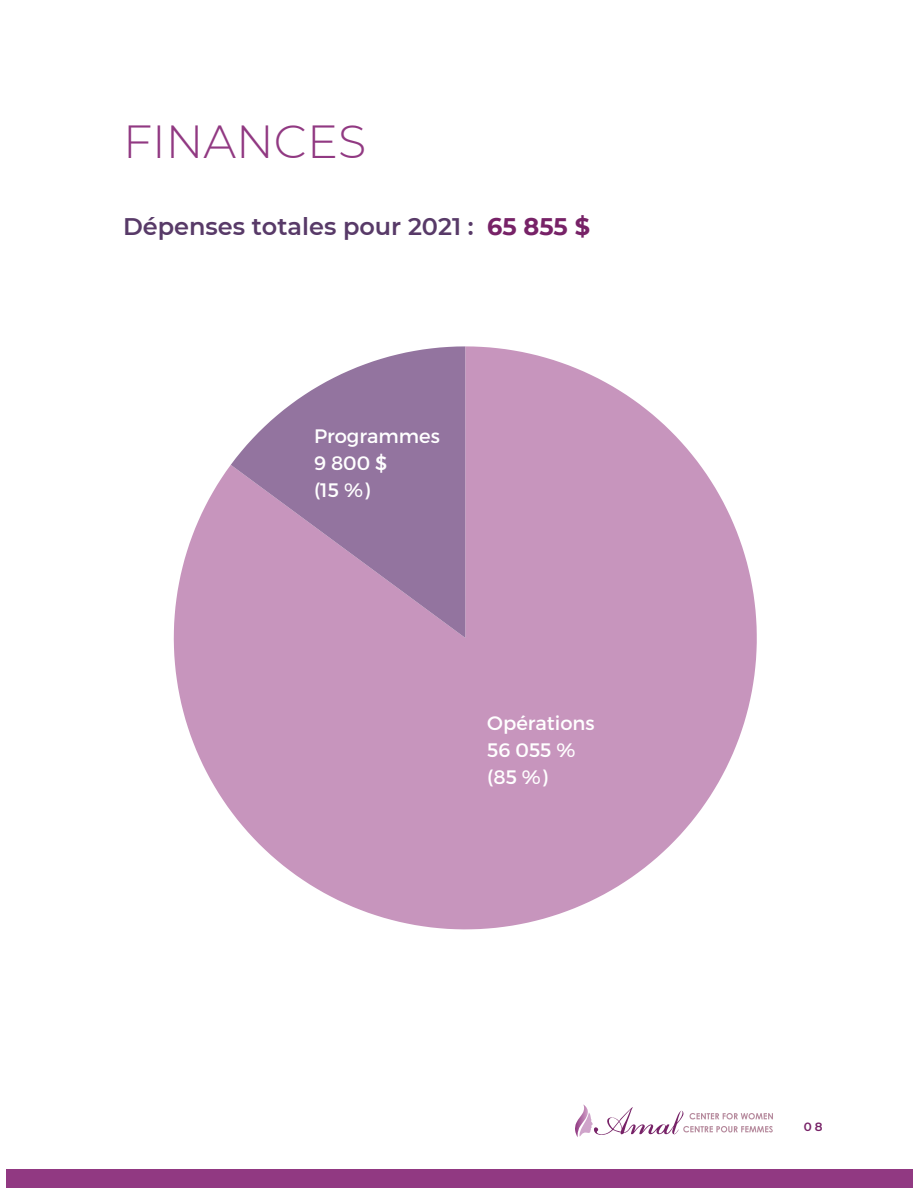
<style>
.page{position:relative;width:918px;height:1188px;background:#fff}
.page>*{position:absolute;margin:0;border:0;box-sizing:border-box;transform-origin:0 0}
.t1{font:300 46.35px "Montserrat";color:#913982}
.t2{font:600 24px "Montserrat";color:#583a68}
.t3{font:19.5px/27px "Montserrat";color:#fff}
.t4{font:600 12px "Montserrat";color:#772267}
.s1{font-weight:700;color:#772267}
</style>
<div class="page">
<div style="left:6px;top:1170px;width:906px;height:18px;background:#913982"></div>
<svg style="left:575px;top:1105px;width:198px;height:32px"></svg>
<svg style="left:174px;top:346px;width:583px;height:583px;fill:#c795bd"></svg>
<svg style="left:231px;top:346px;width:234px;height:292px;background:#af8fb3"></svg>
<h1 class="t1" style="left:123px;top:114px;width:245px">FINANCES</h1>
<p class="t2" style="left:123px;top:212px;width:469px">Dépenses totales pour 2021 : <span class="s1">65 855 $</span></p>
<p class="t3" style="left:314px;top:422px;width:127px">Programmes<br>9 800 $<br>(15 %)</p>
<p class="t3" style="left:487px;top:708px;width:109px">Opérations<br>56 055 % (85 %)</p>
<p class="t4" style="left:804px;top:1119px;width:20px">08</p>
</div>
